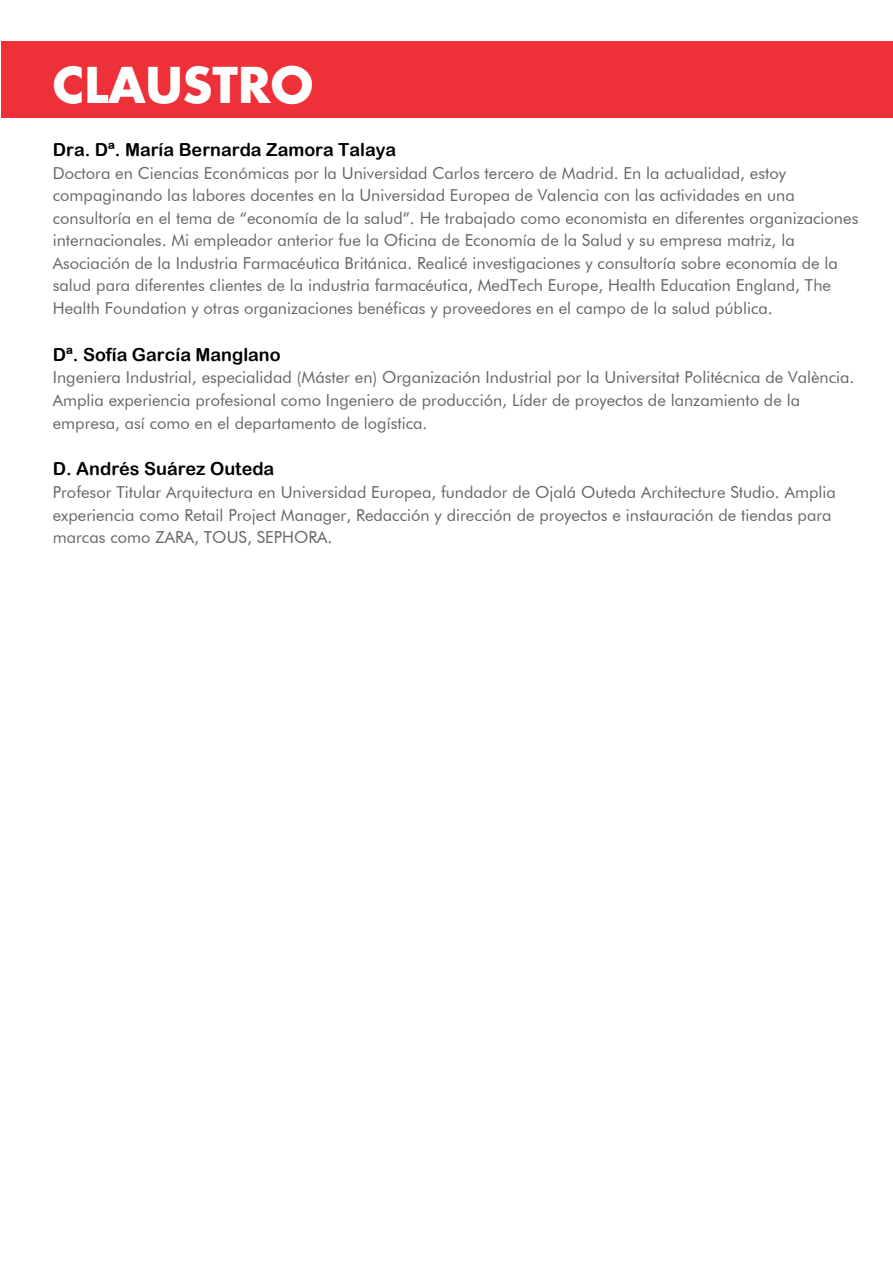
<style>
.page{position:relative;width:893px;height:1263px;background:#fff}
.page>*{position:absolute;margin:0;border:0;box-sizing:border-box;transform-origin:0 0}
.t1{font:700 48px "Futura";color:#fff}
.t2{font:18px "Arial Rounded MT Bold";color:#000}
.t3{font:16.5px/22.5px "Futura BT";color:#646667}
</style>
<div class="page">
<div style="left:2px;top:41px;width:891px;height:77px;background:#ee3038"></div>
<h1 class="t1" style="left:53px;top:53px;width:262px">CLAUSTRO</h1>
<p class="t2" style="left:53px;top:139px;width:345px">Dra. Dª. María Bernarda Zamora Talaya</p>
<p class="t3" style="left:53px;top:162px;width:807px">Doctora en Ciencias Económicas por la Universidad Carlos tercero de Madrid. En la actualidad, estoy compaginando las labores docentes en la Universidad Europea de Valencia con las actividades en una consultoría en el tema de “economía de la salud”. He trabajado como economista en diferentes organizaciones internacionales. Mi empleador anterior fue la Oficina de Economía de la Salud y su empresa matriz, la Asociación de la Industria Farmacéutica Británica. Realicé investigaciones y consultoría sobre economía de la salud para diferentes clientes de la industria farmacéutica, MedTech Europe, Health Education England, The Health Foundation y otras organizaciones benéficas y proveedores en el campo de la salud pública.</p>
<p class="t2" style="left:53px;top:344px;width:229px">Dª. Sofía García Manglano</p>
<p class="t3" style="left:53px;top:366px;width:803px">Ingeniera Industrial, especialidad (Máster en) Organización Industrial por la Universitat Politécnica de València.<br>Amplia experiencia profesional como Ingeniero de producción, Líder de proyectos de lanzamiento de la empresa, así como en el departamento de logística.</p>
<p class="t2" style="left:53px;top:458px;width:223px">D. Andrés Suárez Outeda</p>
<p class="t3" style="left:53px;top:481px;width:784px">Profesor Titular Arquitectura en Universidad Europea, fundador de Ojalá Outeda Architecture Studio. Amplia experiencia como Retail Project Manager, Redacción y dirección de proyectos e instauración de tiendas para marcas como ZARA, TOUS, SEPHORA.</p>
</div>
